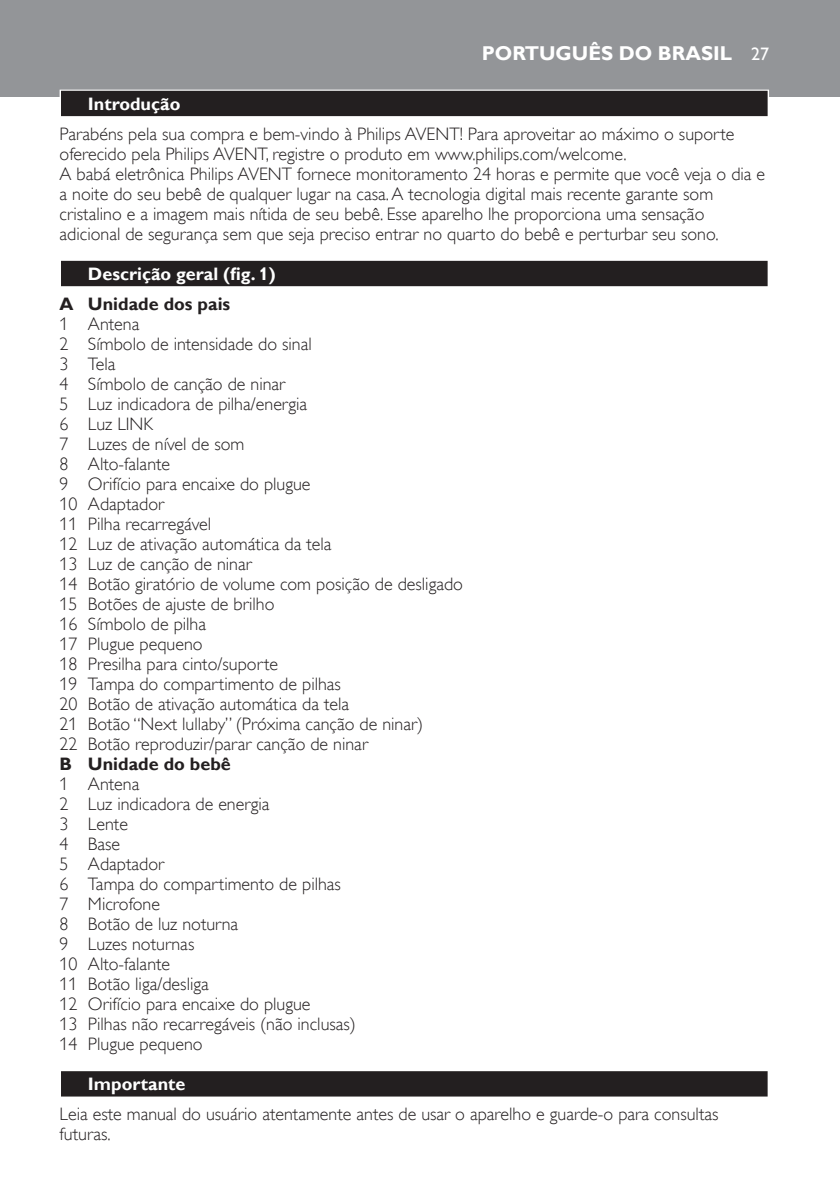
<style>
.page{position:relative;width:840px;height:1191px;background:#fff}
.page>*{position:absolute;margin:0;border:0;box-sizing:border-box;transform-origin:0 0}
.t1{font:700 20px "Gill Sans Alt One WGL";color:#fff}
.t2{font:18px/20px "Gill Sans Alt One WGL Light";color:#231f20}
.t3{font:700 18px "Gill Sans Alt One WGL";color:#fff}
.t4{font:700 18px "Gill Sans Alt One WGL";color:#231f20}
.t5{font:18px "Gill Sans Alt One WGL";color:#fff}
</style>
<div class="page">
<div style="left:0;top:0;width:839px;height:96px;background:#939598"></div>
<div style="left:60px;top:90px;width:708px;height:28px;background:#e4e3e3"></div>
<div style="left:61px;top:91px;width:706px;height:25px;background:#231f20"></div>
<div style="left:60px;top:260px;width:708px;height:28px;background:#d3d3d3"></div>
<div style="left:61px;top:261px;width:706px;height:25px;background:#231f20"></div>
<div style="left:60px;top:1070px;width:708px;height:28px;background:#858383"></div>
<div style="left:61px;top:1071px;width:706px;height:25px;background:#231f20"></div>
<p class="t1" style="left:481px;top:40px;width:252px">Português do Brasil</p>
<p class="t5" style="left:750px;top:42px;width:19px">27</p>
<p class="t3" style="left:88px;top:92px;width:94px">I ntrodução</p>
<p class="t2" style="left:60px;top:124px;width:706px">Parabéns pela sua compra e bem-vindo à Philips AVENT! Para aproveitar ao máximo o suporte oferecido pela Philips AVENT, registre o produto em www.philips.com/welcome.<br>A babá eletrônica Philips AVENT fornece monitoramento 24 horas e permite que você veja o dia e a noite do seu bebê de qualquer lugar na casa. A tecnologia digital mais recente garante som cristalino e a imagem mais nítida de seu bebê. Esse aparelho lhe proporciona uma sensação adicional de segurança sem que seja preciso entrar no quarto do bebê e perturbar seu sono.</p>
<p class="t3" style="left:88px;top:262px;width:189px">Descrição geral (fig. 1)</p>
<p class="t4" style="left:60px;top:292px;width:172px">A Unidade dos pais</p>
<p class="t2" style="left:60px;top:314px;width:405px">1 Antena<br>2 Símbolo de intensidade do sinal<br>3 Tela<br>4 Símbolo de canção de ninar<br>5 Luz indicadora de pilha/energia<br>6 Luz LINK<br>7 Luzes de nível de som<br>8 Alto-falante<br>9 Orifício para encaixe do plugue<br>10 Adaptador<br>11 Pilha recarregável<br>12 Luz de ativação automática da tela<br>13 Luz de canção de ninar<br>14 Botão giratório de volume com posição de desligado<br>15 Botões de ajuste de brilho<br>16 Símbolo de pilha<br>17 Plugue pequeno<br>18 Presilha para cinto/suporte<br>19 Tampa do compartimento de pilhas<br>20 Botão de ativação automática da tela<br>21 Botão “Next lullaby” (Próxima canção de ninar)<br>22 Botão reproduzir/parar canção de ninar</p>
<p class="t4" style="left:60px;top:752px;width:173px">B Unidade do bebê</p>
<p class="t2" style="left:60px;top:774px;width:298px">1 Antena<br>2 Luz indicadora de energia<br>3 Lente<br>4 Base<br>5 Adaptador<br>6 Tampa do compartimento de pilhas<br>7 Microfone<br>8 Botão de luz noturna<br>9 Luzes noturnas<br>10 Alto-falante<br>11 Botão liga/desliga<br>12 Orifício para encaixe do plugue<br>13 Pilhas não recarregáveis (não inclusas)<br>14 Plugue pequeno</p>
<p class="t3" style="left:88px;top:1072px;width:99px">I mportante</p>
<p class="t2" style="left:60px;top:1104px;width:660px">Leia este manual do usuário atentamente antes de usar o aparelho e guarde-o para consultas futuras.</p>
</div>
